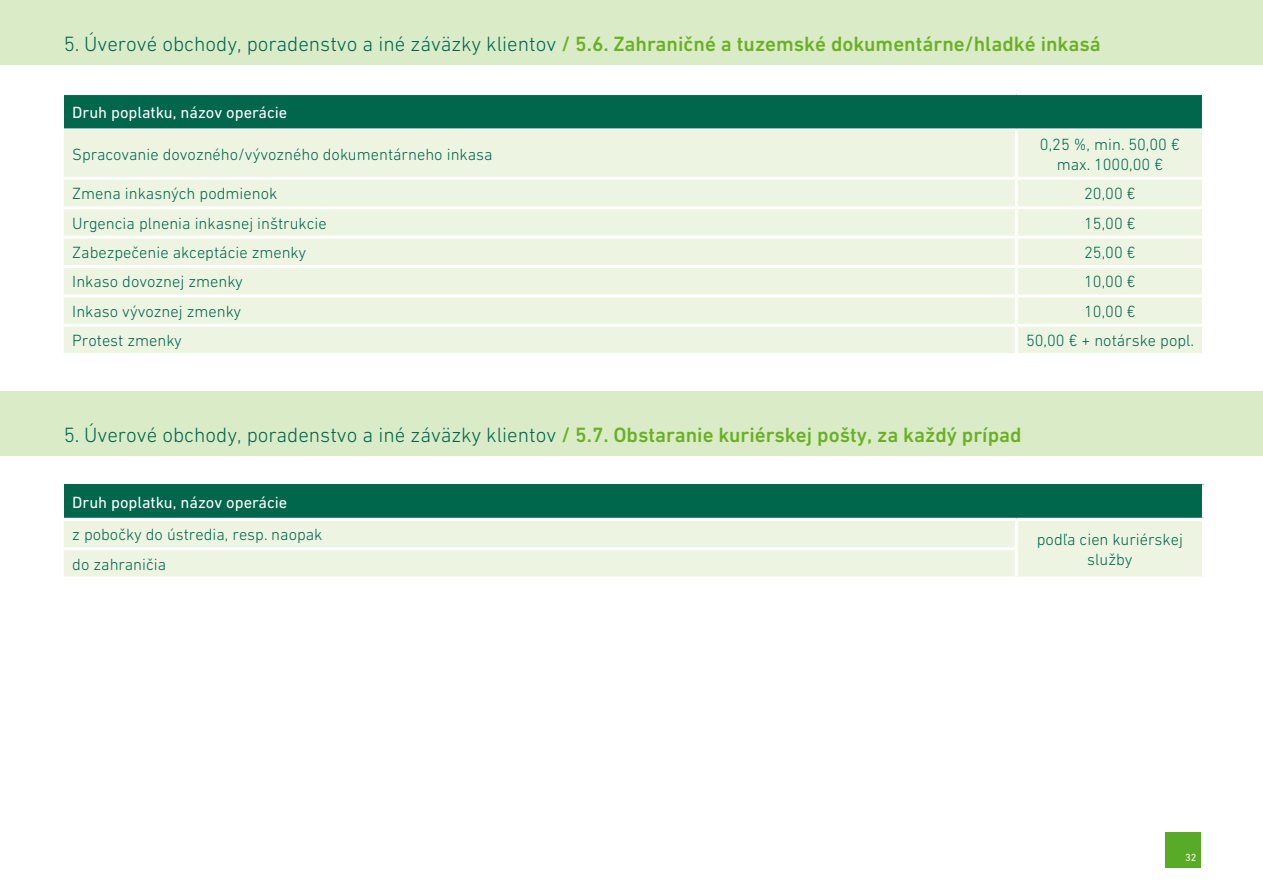
<style>
.page{position:relative;width:1263px;height:893px;background:#fff}
.page>*{position:absolute;margin:0;border:0;box-sizing:border-box;transform-origin:0 0}
.t1{font:500 21px "DIN Next W1 G";color:#6ab023}
.t2{font:300 21px "DIN Next W1 G";color:#00664c}
.t3{font:300 16.5px/19.8px "DIN Next W1 G";color:#00664c;text-align:center}
.t4{font:16.5px "DIN Next W1 G";color:#fff}
.t5{font:10.5px "DIN Next W1 G";color:#fff}
.s1{font-weight:300;color:#00664c}
.s2{font-weight:500;color:#6ab023}
</style>
<div class="page">
<div style="left:1165px;top:832px;width:36px;height:36px;background:#57ab27"></div>
<div style="left:0;top:0;width:1263px;height:64px;background:#daebc8"></div>
<div style="left:64px;top:94px;width:1139px;height:35px;background:#00664c"></div>
<div style="left:64px;top:130px;width:1138px;height:223px;background:#edf4e2"></div>
<hr style="left:1202px;top:95px;width:3px;height:34px;background:#fff">
<hr style="left:64px;top:94px;width:952px;height:1px;background:#fff">
<hr style="left:1016px;top:94px;width:189px;height:1px;background:#fff">
<hr style="left:64px;top:128px;width:952px;height:2px;background:#fff">
<hr style="left:1016px;top:128px;width:186px;height:2px;background:#fff">
<hr style="left:1015px;top:130px;width:3px;height:47px;background:#fff">
<hr style="left:64px;top:177px;width:952px;height:3px;background:#fff">
<hr style="left:1015px;top:180px;width:3px;height:26px;background:#fff">
<hr style="left:1016px;top:177px;width:189px;height:3px;background:#fff">
<hr style="left:64px;top:206px;width:952px;height:3px;background:#fff">
<hr style="left:1015px;top:209px;width:3px;height:27px;background:#fff">
<hr style="left:1016px;top:206px;width:189px;height:3px;background:#fff">
<hr style="left:64px;top:236px;width:952px;height:3px;background:#fff">
<hr style="left:1015px;top:239px;width:3px;height:26px;background:#fff">
<hr style="left:1016px;top:236px;width:189px;height:3px;background:#fff">
<hr style="left:64px;top:265px;width:952px;height:3px;background:#fff">
<hr style="left:1015px;top:268px;width:3px;height:26px;background:#fff">
<hr style="left:1016px;top:265px;width:189px;height:3px;background:#fff">
<hr style="left:64px;top:294px;width:952px;height:3px;background:#fff">
<hr style="left:1015px;top:297px;width:3px;height:27px;background:#fff">
<hr style="left:1016px;top:294px;width:189px;height:3px;background:#fff">
<hr style="left:64px;top:324px;width:952px;height:3px;background:#fff">
<hr style="left:1015px;top:327px;width:3px;height:26px;background:#fff">
<hr style="left:1016px;top:324px;width:189px;height:3px;background:#fff">
<div style="left:64px;top:484px;width:1139px;height:35px;background:#00664c"></div>
<div style="left:64px;top:521px;width:1138px;height:56px;background:#edf4e2"></div>
<hr style="left:1202px;top:484px;width:3px;height:34px;background:#fff">
<hr style="left:64px;top:518px;width:952px;height:3px;background:#fff">
<hr style="left:1016px;top:518px;width:189px;height:3px;background:#fff">
<hr style="left:1015px;top:521px;width:3px;height:26px;background:#fff">
<hr style="left:1015px;top:550px;width:3px;height:27px;background:#fff">
<hr style="left:64px;top:547px;width:954px;height:3px;background:#fff">
<div style="left:0;top:391px;width:1263px;height:64px;background:#daebc8"></div>
<p class="t1" style="left:64px;top:32px;width:1038px"><span class="s1">5. Úverové obchody, poradenstvo a iné záväzky klientov</span> / 5.6. Zahraničné a tuzemské dokumentárne/hladké inkasá</p>
<p class="t4" style="left:72px;top:103px;width:217px">Druh poplatku, názov operácie</p>
<p class="t3" style="left:72px;top:144px;width:422px">Spracovanie dovozného/vývozného dokumentárneho inkasa</p>
<p class="t3" style="left:1040px;top:134px;width:141px">0,25 %, min. 50,00 € max. 1000,00 €</p>
<p class="t3" style="left:72px;top:184px;width:207px">Zmena inkasných podmienok</p>
<p class="t3" style="left:1084px;top:184px;width:53px">20,00 €</p>
<p class="t3" style="left:72px;top:213px;width:256px">Urgencia plnenia inkasnej inštrukcie</p>
<p class="t3" style="left:1084px;top:213px;width:53px">15,00 €</p>
<p class="t3" style="left:72px;top:242px;width:235px">Zabezpečenie akceptácie zmenky</p>
<p class="t3" style="left:1084px;top:242px;width:53px">25,00 €</p>
<p class="t3" style="left:72px;top:272px;width:172px">Inkaso dovoznej zmenky</p>
<p class="t3" style="left:1084px;top:272px;width:53px">10,00 €</p>
<p class="t3" style="left:72px;top:301px;width:170px">Inkaso vývoznej zmenky</p>
<p class="t3" style="left:1084px;top:301px;width:53px">10,00 €</p>
<p class="t3" style="left:72px;top:330px;width:111px">Protest zmenky</p>
<p class="t3" style="left:1026px;top:330px;width:170px">50,00 € + notárske popl.</p>
<p class="t2" style="left:64px;top:423px;width:959px">5. Úverové obchody, poradenstvo a iné záväzky klientov <span class="s2">/ 5.7. Obstaranie kuriérskej pošty, za každý prípad</span></p>
<p class="t4" style="left:72px;top:493px;width:217px">Druh poplatku, názov operácie</p>
<p class="t3" style="left:72px;top:524px;width:252px">z pobočky do ústredia, resp. naopak</p>
<p class="t3" style="left:1037px;top:529px;width:148px">podľa cien kuriérskej služby</p>
<p class="t3" style="left:72px;top:554px;width:95px">do zahraničia</p>
<p class="t5" style="left:1185px;top:851px;width:13px">32</p>
</div>
